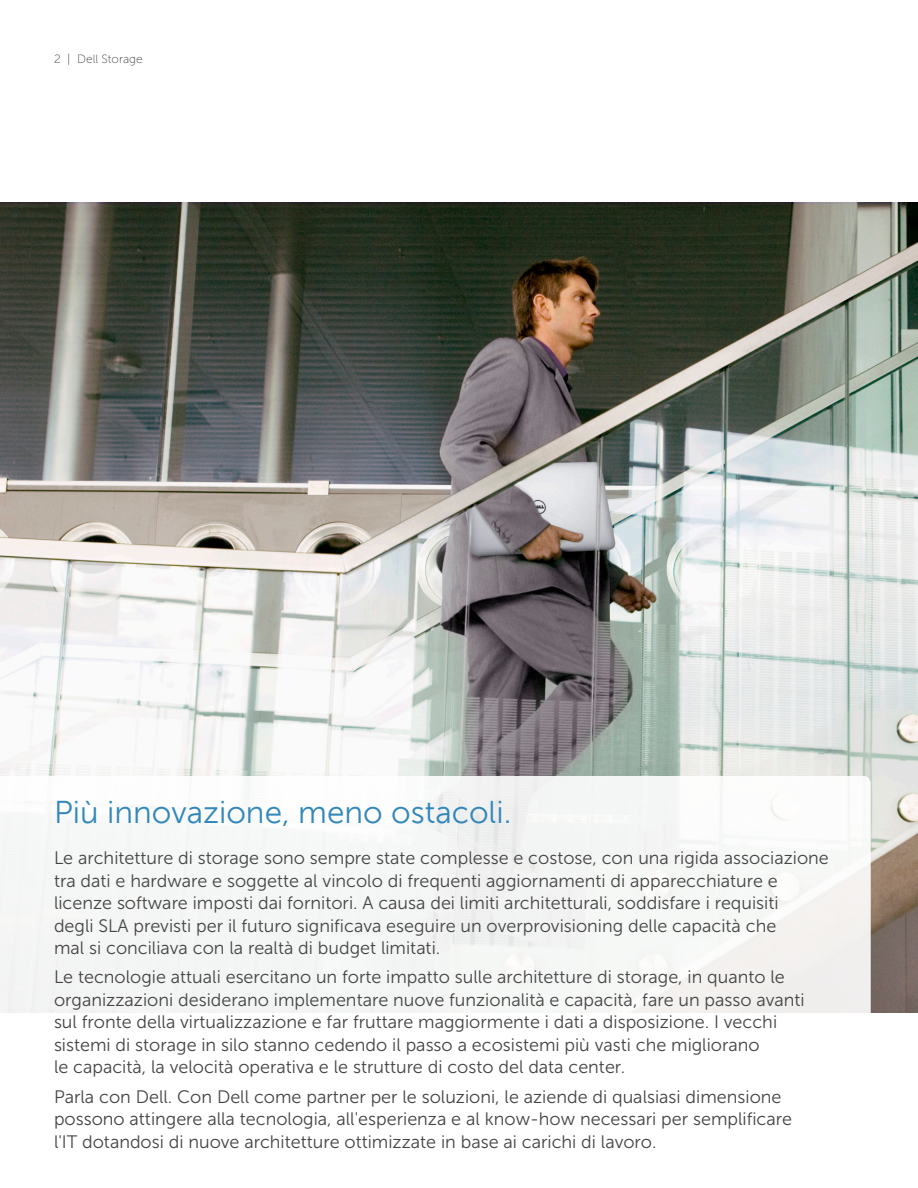
<style>
.page{position:relative;width:918px;height:1188px;background:#fff}
.page>*{position:absolute;margin:0;border:0;box-sizing:border-box;transform-origin:0 0}
.Header_Level_2{font:31.5px "Museo Sans For Dell";color:#3287ba}
.Pg_2_highlight_box_t{font:18px/22.5px "Museo Sans For Dell 300";color:#444}
.Page_number{font:12px "Museo Sans For Dell 100";color:#444}
</style>
<div class="page">
<img style="left:0;top:202px;width:918px;height:810px">
<svg style="left:0;top:776px;width:871px;height:237px;fill:#f4f6f5"></svg>
<p class="Page_number" style="left:54px;top:53px;width:90px">2 | Dell Storage</p>
<p class="Header_Level_2" style="left:54px;top:795px;width:459px">Più innovazione, meno ostacoli.</p>
<p class="Pg_2_highlight_box_t" style="left:54px;top:847px;width:776px">Le architetture di storage sono sempre state complesse e costose, con una rigida associazione tra dati e hardware e soggette al vincolo di frequenti aggiornamenti di apparecchiature e licenze software imposti dai fornitori. A causa dei limiti architetturali, soddisfare i requisiti<br>degli SLA previsti per il futuro significava eseguire un overprovisioning delle capacità che<br>mal si conciliava con la realtà di budget limitati.</p>
<p class="Pg_2_highlight_box_t" style="left:54px;top:966px;width:752px">Le tecnologie attuali esercitano un forte impatto sulle architetture di storage, in quanto le organizzazioni desiderano implementare nuove funzionalità e capacità, fare un passo avanti sul fronte della virtualizzazione e far fruttare maggiormente i dati a disposizione. I vecchi sistemi di storage in silo stanno cedendo il passo a ecosistemi più vasti che migliorano<br>le capacità, la velocità operativa e le strutture di costo del data center.</p>
<p class="Pg_2_highlight_box_t" style="left:54px;top:1085px;width:740px">Parla con Dell. Con Dell come partner per le soluzioni, le aziende di qualsiasi dimensione possono attingere alla tecnologia, all'esperienza e al know-how necessari per semplificare l'IT dotandosi di nuove architetture ottimizzate in base ai carichi di lavoro.</p>
</div>
